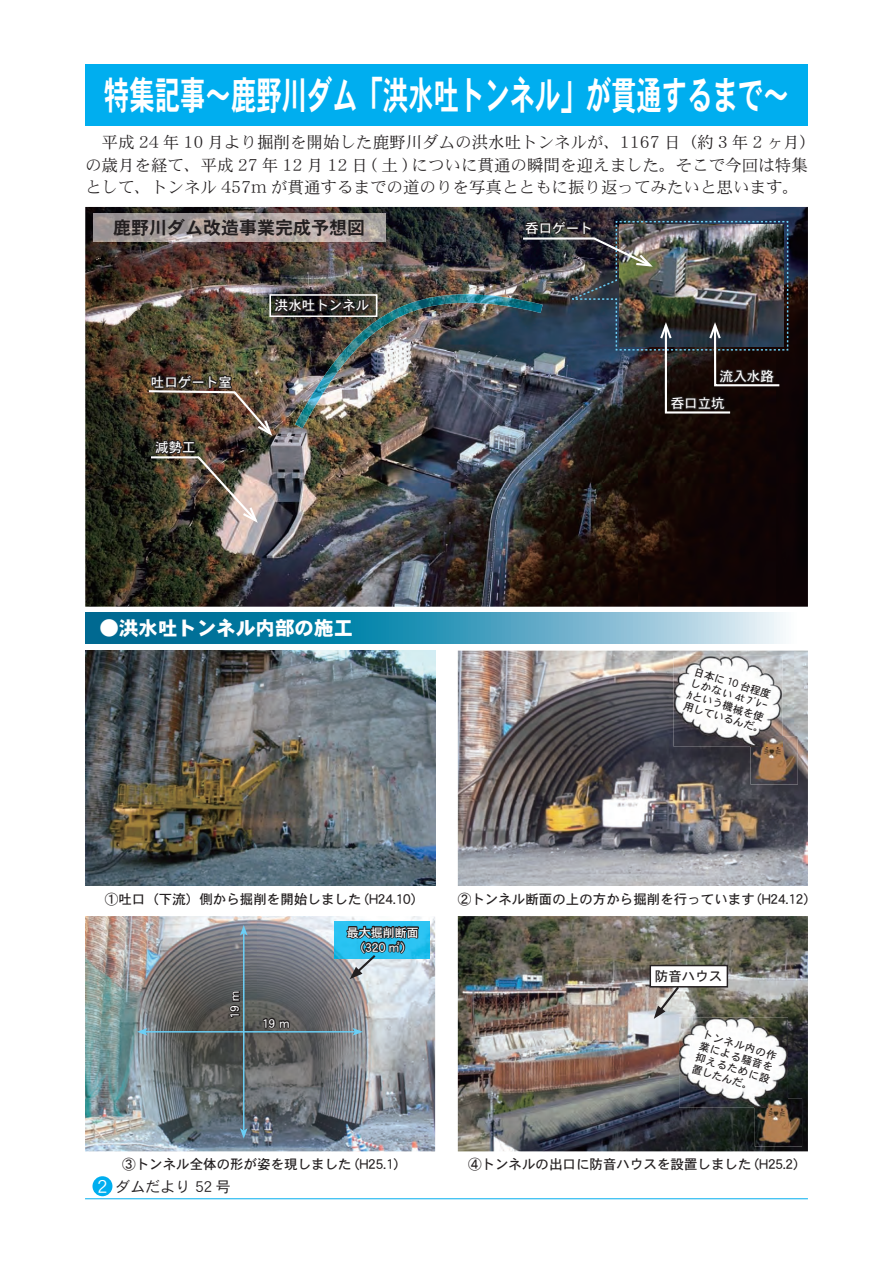
<style>
.page{position:relative;width:893px;height:1263px;background:#fff}
.page>*{position:absolute;margin:0;border:0;box-sizing:border-box;transform-origin:0 0}
.t1{font:39px "DFHS Gothic G W7 WINP RKSJ H";color:#fff;scale:.65 1}
.t2{font:19.5px "DFHS Gothic G W9 WINP RKSJ H";color:#fff}
.t3{font:18px "DFHS Gothic G W7 WINP RKSJ H";color:#231f20}
.t4{font:16.5px/22.5px "DFHS Mincho G W3 WINP RKSJ H";color:#231f20}
.t5{font:15px "DFHS Gothic G W3 WINP RKSJ H";color:#231f20}
.t6{font:13.5px "DFHS Gothic G W5 WINP RKSJ H";color:#231f20}
.t7{font:13.5px "DFHS Gothic G W5 WINP RKSJ H";color:#fff}
.t8{font:12px/15px "DFHS Gothic G W5 WINP RKSJ H";color:#fff;text-align:center}
.t9{font:10.5px/12px "DFHS Gothic G W5 WINP RKSJ H";color:#231f20}
.s1{font-family:"MS Gothic"}
.s2{font-size:18px;color:#fff}
</style>
<div class="page">
<div style="left:85px;top:64px;width:723px;height:62px;background:#00aeef"></div>
<img style="left:85px;top:207px;width:723px;height:400px">
<img style="left:85px;top:651px;width:350px;height:235px">
<img style="left:458px;top:651px;width:350px;height:235px">
<img style="left:85px;top:916px;width:350px;height:235px">
<img style="left:458px;top:916px;width:350px;height:235px">
<svg style="left:85px;top:613px;width:698px;height:30px;background:#469cbb"></svg>
<img style="left:673px;top:656px;width:109px;height:90px">
<img style="left:335px;top:921px;width:94px;height:37px">
<img style="left:295px;top:294px;width:248px;height:134px">
<img style="left:271px;top:296px;width:104px;height:19px">
<div style="left:269px;top:294px;width:108px;height:23px;border:1px solid #fff"></div>
<svg style="left:272px;top:294px;width:100px;height:21px;background:#34312f"></svg>
<img style="left:147px;top:372px;width:127px;height:153px">
<img style="left:521px;top:218px;width:268px;height:197px">
<img style="left:750px;top:736px;width:48px;height:48px">
<img style="left:750px;top:736px;width:32px;height:10px">
<img style="left:755px;top:1098px;width:47px;height:48px">
<hr style="left:243px;top:933px;width:1px;height:197px;background:#6bcff6">
<svg style="left:240px;top:925px;width:8px;height:10px"></svg>
<svg style="left:240px;top:1128px;width:8px;height:11px"></svg>
<hr style="left:145px;top:1031px;width:210px;height:1px;background:#6bcff6">
<svg style="left:353px;top:1028px;width:10px;height:8px"></svg>
<svg style="left:137px;top:1028px;width:10px;height:8px"></svg>
<svg style="left:262px;top:1016px;width:29px;height:14px"></svg>
<svg style="left:228px;top:990px;width:14px;height:29px"></svg>
<svg style="left:345px;top:918px;width:75px;height:61px;background:#67a1b4"></svg>
<div style="left:650px;top:965px;width:77px;height:22px;background:#fff"></div>
<div style="left:649px;top:965px;width:79px;height:22px;border:1px solid #231f20"></div>
<svg style="left:654px;top:985px;width:27px;height:34px"></svg>
<img style="left:679px;top:1017px;width:109px;height:91px">
<img style="left:755px;top:1098px;width:33px;height:10px">
<img style="left:94px;top:214px;width:292px;height:28px">
<hr style="left:85px;top:1198px;width:723px;height:1px;background:#00aeef">
<div style="left:92px;top:1176px;width:20px;height:20px;background:#00aeef;border-radius:50%"></div>
<h1 class="t1" style="left:104px;top:75px;width:1055px">特集記事～鹿野川ダム「洪水吐トンネル」が貫通するまで～</h1>
<p class="t4" style="left:85px;top:131px;width:733px">　平成 24 年 10 月より掘削を開始した鹿野川ダムの洪水吐トンネルが、1167 日（約 3 年 2 ヶ月）の歳月を経て、平成 27 年 12 月 12 日 ( 土 ) についに貫通の瞬間を迎えました。そこで今回は特集として、トンネル 457m が貫通するまでの道のりを写真とともに振り返ってみたいと思います。</p>
<p class="t3" style="left:113px;top:219px;width:253px">鹿野川ダム改造事業完成予想図</p>
<p class="t7" style="left:151px;top:375px;width:82px">吐口ゲート室</p>
<p class="t7" style="left:155px;top:440px;width:42px">減勢工</p>
<p class="t7" style="left:275px;top:299px;width:96px">洪水吐トンネル</p>
<p class="t2" style="left:100px;top:619px;width:255px">●洪水吐トンネル内部の施工</p>
<p class="t7" style="left:525px;top:221px;width:69px">呑口ゲート</p>
<p class="t7" style="left:720px;top:369px;width:55px">流入水路</p>
<p class="t7" style="left:671px;top:397px;width:55px">呑口立坑</p>
<p class="t9" style="left:696px;top:665px;width:85px;rotate:17deg">日本に 10 台程度しかない 4t ﾌﾞﾚｰｶという機械を使用しているんだ。</p>
<p class="t6" style="left:105px;top:892px;width:312px"><span class="s1">①</span>吐口（下流）側から掘削を開始しました (H24.10)</p>
<p class="t6" style="left:458px;top:892px;width:352px"><span class="s1">②</span>トンネル断面の上の方から掘削を行っています (H24.12)</p>
<p class="t8" style="left:227px;top:1019px;width:30px;rotate:-90deg">19 ｍ</p>
<p class="t8" style="left:262px;top:1016px;width:30px">19 ｍ</p>
<p class="t8" style="left:347px;top:925px;width:73px">最大掘削断面（320 ㎡）</p>
<p class="t6" style="left:655px;top:969px;width:69px">防音ハウス</p>
<p class="t9" style="left:705px;top:1028px;width:78px;text-align:justify;rotate:17deg">トンネル内の作業による騒音を抑えるために設置したんだ。</p>
<p class="t6" style="left:122px;top:1158px;width:277px"><span class="s1">③</span>トンネル全体の形が姿を現しました (H25.1)</p>
<p class="t6" style="left:468px;top:1158px;width:331px"><span class="s1">④</span>トンネルの出口に防音ハウスを設置しました (H25.2)</p>
<p class="t5" style="left:97px;top:1179px;width:135px"><span class="s2">2</span> ダムだより 52 号</p>
</div>
